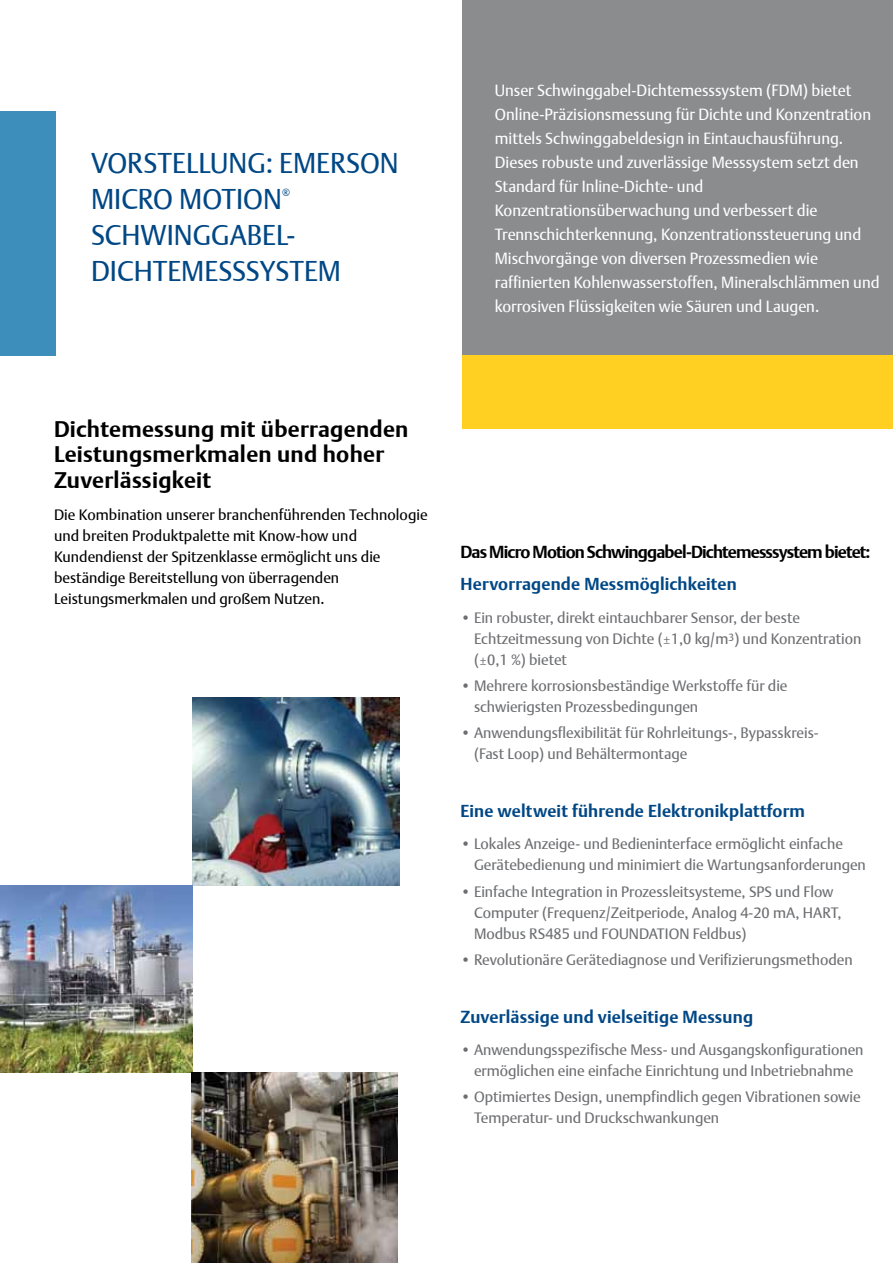
<style>
.page{position:relative;width:893px;height:1263px;background:#fff}
.page>*{position:absolute;margin:0;border:0;box-sizing:border-box;transform-origin:0 0}
.t1{font:28.5px/36px "DTL Argo T";color:#004785;scale:.96 1}
.t2{font:700 22.5px/25.5px "DTL Argo T";letter-spacing:.01em;color:#000}
.t3{font:700 17.4px "DTL Argo T";letter-spacing:-.05em;color:#000}
.t4{font:700 17.4px "DTL Argo T";letter-spacing:.01em;color:#004785}
.t5{font:700 17.25px "DTL Argo T";letter-spacing:.01em;color:#004785}
.t6{font:16.2px/24px "DTL Argo T";color:#fff;scale:.96 1}
.t7{font:15px/21px "DTL Argo T";color:#6d6e71}
.t8{font:15px/21px "DTL Argo T";color:#000}
.t9{font:10.5px "DTL Argo T";color:#004785;scale:.96 1}
</style>
<div class="page">
<img style="left:192px;top:697px;width:207px;height:188px">
<img style="left:0;top:885px;width:192px;height:187px">
<img style="left:192px;top:1072px;width:206px;height:191px">
<div style="left:462px;top:342px;width:431px;height:87px;background:#ffcf22"></div>
<div style="left:462px;top:0;width:431px;height:355px;background:#8a8c8e"></div>
<div style="left:0;top:111px;width:55px;height:244px;background:#3d8ebb"></div>
<h1 class="t1" style="left:91px;top:145px;width:322px">VORSTELLUNG: EMERSON<br>MICRO MOTION</h1>
<p class="t9" style="left:282px;top:186px;width:10px">®</p>
<h1 class="t1" style="left:91px;top:217px;width:262px">SCHWINGGABEL-<br>DICHTEMESSSYSTEM</h1>
<p class="t6" style="left:495px;top:78px;width:402px">Unser Schwinggabel-Dichtemesssystem (FDM) bietet Online-Präzisionsmessung für Dichte und Konzentration mittels Schwinggabeldesign in Eintauchausführung.<br>Dieses robuste und zuverlässige Messsystem setzt den Standard für Inline-Dichte- und Konzentrationsüberwachung und verbessert die Trennschichterkennung, Konzentrationssteuerung und Mischvorgänge von diversen Prozessmedien wie raffinierten Kohlenwasserstoffen, Mineralschlämmen und korrosiven Flüssigkeiten wie Säuren und Laugen.</p>
<h2 class="t2" style="left:54px;top:416px;width:356px">Dichtemessung mit überragenden<br>Leistungsmerkmalen und hoher<br>Zuverlässigkeit</h2>
<p class="t8" style="left:54px;top:504px;width:375px">Die Kombination unserer branchenführenden Technologie und breiten Produktpalette mit Know-how und Kundendienst der Spitzenklasse ermöglicht uns die beständige Bereitstellung von überragenden Leistungsmerkmalen und großem Nutzen.</p>
<p class="t3" style="left:460px;top:542px;width:412px">Das Micro Motion Schwinggabel-Dichtemesssystem bietet:</p>
<p class="t5" style="left:460px;top:574px;width:278px">Hervorragende Messmöglichkeiten</p>
<p class="t7" style="left:474px;top:607px;width:389px;text-indent:-14px">• Ein robuster, direkt eintauchbarer Sensor, der beste<br>Echtzeitmessung von Dichte (±1,0 kg/m<sup>3</sup>) und Konzentration (±0,1 %) bietet</p>
<p class="t7" style="left:474px;top:675px;width:315px;text-indent:-14px">• Mehrere korrosionsbeständige Werkstoffe für die schwierigsten Prozessbedingungen</p>
<p class="t7" style="left:474px;top:722px;width:346px;text-indent:-13px">• Anwendungsflexibilität für Rohrleitungs-, Bypasskreis-(Fast Loop) und Behältermontage</p>
<p class="t5" style="left:460px;top:801px;width:346px">Eine weltweit führende Elektronikplattform</p>
<p class="t7" style="left:474px;top:833px;width:393px;text-indent:-13px">• Lokales Anzeige- und Bedieninterface ermöglicht einfache<br>Gerätebedienung und minimiert die Wartungsanforderungen</p>
<p class="t7" style="left:474px;top:880px;width:369px;text-indent:-13px">• Einfache Integration in Prozessleitsysteme, SPS und Flow<br>Computer (Frequenz/Zeitperiode, Analog 4-20 mA, HART,<br>Modbus RS485 und FOUNDATION Feldbus)</p>
<p class="t7" style="left:460px;top:949px;width:394px">• Revolutionäre Gerätediagnose und Verifizierungsmethoden</p>
<p class="t4" style="left:461px;top:1006px;width:294px">Zuverlässige und vielseitige Messung</p>
<p class="t7" style="left:461px;top:1039px;width:404px;text-align:center">• Anwendungsspezifische Mess- und Ausgangskonfigurationen ermöglichen eine einfache Einrichtung und Inbetriebnahme</p>
<p class="t7" style="left:474px;top:1086px;width:388px;text-indent:-14px">• Optimiertes Design, unempfindlich gegen Vibrationen sowie<br>Temperatur- und Druckschwankungen</p>
</div>
